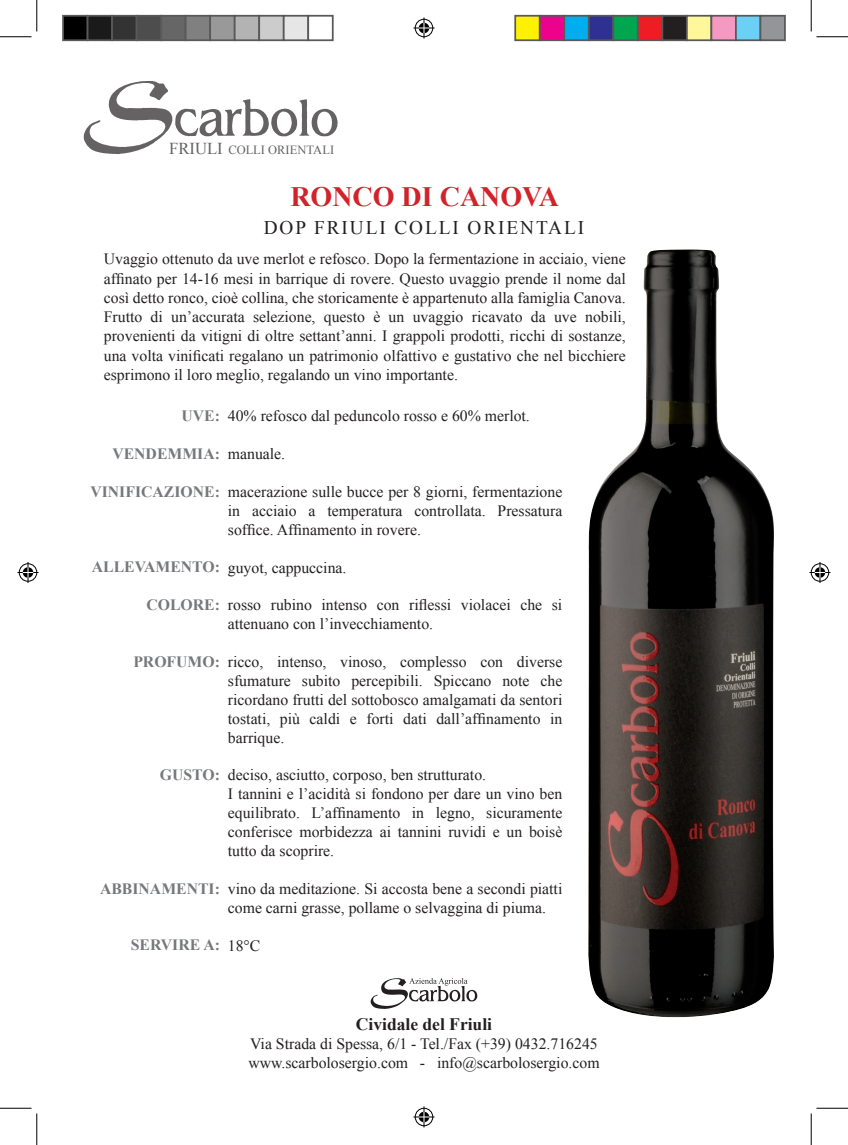
<style>
.page{position:relative;width:848px;height:1145px;background:#fff}
.page>*{position:absolute;margin:0;border:0;box-sizing:border-box;transform-origin:0 0}
.t1{font:700 28px "Times New Roman";color:#d1232a}
.t2{font:19.25px "Times New Roman";letter-spacing:.1em;color:#231f20}
.t3{font:700 17.5px "Times New Roman";color:#231f20}
.t4{font:15.75px/18.9px "Times New Roman";color:#231f20}
.t5{font:700 15.75px "Times New Roman";color:#76787b}
.t6{font:12.42px "Times New Roman";letter-spacing:.005em;color:#231f20}
.s1{font-size:16.62px}
</style>
<div class="page">
<img style="left:588px;top:249px;width:186px;height:769px">
<svg style="left:84px;top:81px;width:253px;height:73px"></svg>
<svg style="left:370px;top:978px;width:107px;height:31px"></svg>
<hr style="left:0;top:36px;width:32px;height:1px;background:#000">
<hr style="left:816px;top:36px;width:31px;height:1px;background:#000">
<hr style="left:0;top:1108px;width:32px;height:1px;background:#000">
<hr style="left:816px;top:1108px;width:31px;height:1px;background:#000">
<hr style="left:36px;top:0;width:1px;height:31px;background:#000">
<hr style="left:36px;top:1113px;width:1px;height:32px;background:#000">
<hr style="left:810px;top:0;width:1px;height:31px;background:#000">
<hr style="left:810px;top:1113px;width:1px;height:32px;background:#000">
<svg style="left:413px;top:18px;width:21px;height:21px"></svg>
<svg style="left:413px;top:1106px;width:21px;height:21px"></svg>
<svg style="left:18px;top:562px;width:21px;height:21px"></svg>
<svg style="left:809px;top:562px;width:21px;height:21px"></svg>
<div style="left:63px;top:16px;width:25px;height:24px;background:#000"></div>
<div style="left:62px;top:15px;width:26px;height:26px;border:2px solid #595959"></div>
<div style="left:88px;top:16px;width:24px;height:24px;background:#1a1a1a"></div>
<div style="left:87px;top:15px;width:26px;height:26px;border:2px solid #595959"></div>
<div style="left:112px;top:16px;width:25px;height:24px;background:#333"></div>
<div style="left:111px;top:15px;width:26px;height:26px;border:2px solid #595959"></div>
<div style="left:137px;top:16px;width:24px;height:24px;background:#4d4d4d"></div>
<div style="left:136px;top:15px;width:26px;height:26px;border:2px solid #595959"></div>
<div style="left:161px;top:16px;width:25px;height:24px;background:#666"></div>
<div style="left:160px;top:15px;width:26px;height:26px;border:2px solid #595959"></div>
<div style="left:186px;top:16px;width:24px;height:24px;background:#808080"></div>
<div style="left:185px;top:15px;width:26px;height:26px;border:2px solid #595959"></div>
<div style="left:210px;top:16px;width:25px;height:24px;background:#999"></div>
<div style="left:209px;top:15px;width:26px;height:26px;border:2px solid #595959"></div>
<div style="left:235px;top:16px;width:24px;height:24px;background:#b3b3b3"></div>
<div style="left:234px;top:15px;width:26px;height:26px;border:2px solid #595959"></div>
<div style="left:259px;top:16px;width:25px;height:24px;background:#ccc"></div>
<div style="left:258px;top:15px;width:26px;height:26px;border:2px solid #595959"></div>
<div style="left:284px;top:16px;width:24px;height:24px;background:#e6e6e6"></div>
<div style="left:283px;top:15px;width:26px;height:26px;border:2px solid #595959"></div>
<div style="left:307px;top:15px;width:26px;height:26px;border:2px solid #595959"></div>
<div style="left:515px;top:16px;width:24px;height:24px;background:#fff101"></div>
<div style="left:514px;top:15px;width:26px;height:26px;border:2px solid #595959"></div>
<div style="left:539px;top:16px;width:25px;height:24px;background:#ed028c"></div>
<div style="left:538px;top:15px;width:27px;height:26px;border:2px solid #595959"></div>
<div style="left:564px;top:16px;width:24px;height:24px;background:#00aeef"></div>
<div style="left:563px;top:15px;width:26px;height:26px;border:2px solid #595959"></div>
<div style="left:588px;top:16px;width:25px;height:24px;background:#2e3092"></div>
<div style="left:587px;top:15px;width:27px;height:26px;border:2px solid #595959"></div>
<div style="left:613px;top:16px;width:24px;height:24px;background:#00a54f"></div>
<div style="left:612px;top:15px;width:26px;height:26px;border:2px solid #595959"></div>
<div style="left:637px;top:16px;width:25px;height:24px;background:#ee1d23"></div>
<div style="left:636px;top:15px;width:27px;height:26px;border:2px solid #595959"></div>
<div style="left:662px;top:16px;width:24px;height:24px;background:#231f20"></div>
<div style="left:661px;top:15px;width:26px;height:26px;border:2px solid #595959"></div>
<div style="left:686px;top:16px;width:25px;height:24px;background:#fff79a"></div>
<div style="left:685px;top:15px;width:27px;height:26px;border:2px solid #595959"></div>
<div style="left:711px;top:16px;width:24px;height:24px;background:#f499c2"></div>
<div style="left:710px;top:15px;width:26px;height:26px;border:2px solid #595959"></div>
<div style="left:735px;top:16px;width:25px;height:24px;background:#6bcff6"></div>
<div style="left:734px;top:15px;width:27px;height:26px;border:2px solid #595959"></div>
<div style="left:760px;top:16px;width:24px;height:24px;background:#939598"></div>
<div style="left:759px;top:15px;width:26px;height:26px;border:2px solid #595959"></div>
<p class="t6" style="left:169px;top:142px;width:166px"><span class="s1">FRIULI</span> COLLI ORIENTALI</p>
<h1 class="t1" style="left:290px;top:178px;width:270px">RONCO DI CANOVA</h1>
<p class="t2" style="left:264px;top:214px;width:322px">DOP FRIULI COLLI ORIENTALI</p>
<p class="t4" style="left:104px;top:249px;width:523px;text-align:justify">Uvaggio ottenuto da uve merlot e refosco. Dopo la fermentazione in acciaio, viene affinato per 14-16 mesi in barrique di rovere. Questo uvaggio prende il nome dal così detto ronco, cioè collina, che storicamente è appartenuto alla famiglia Canova.<br>Frutto di un’accurata selezione, questo è un uvaggio ricavato da uve nobili, provenienti da vitigni di oltre settant’anni. I grappoli prodotti, ricchi di sostanze, una volta vinificati regalano un patrimonio olfattivo e gustativo che nel bicchiere esprimono il loro meglio, regalando un vino importante.</p>
<p class="t5" style="left:181px;top:405px;width:40px">UVE:</p>
<p class="t5" style="left:112px;top:443px;width:109px">VENDEMMIA:</p>
<p class="t5" style="left:90px;top:481px;width:131px">VINIFICAZIONE:</p>
<p class="t5" style="left:92px;top:556px;width:130px">ALLEVAMENTO:</p>
<p class="t5" style="left:146px;top:594px;width:75px">COLORE:</p>
<p class="t5" style="left:133px;top:651px;width:88px">PROFUMO:</p>
<p class="t5" style="left:160px;top:764px;width:62px">GUSTO:</p>
<p class="t5" style="left:100px;top:877px;width:121px">ABBINAMENTI:</p>
<p class="t5" style="left:131px;top:934px;width:91px">SERVIRE A:</p>
<p class="t4" style="left:228px;top:406px;width:303px">40% refosco dal peduncolo rosso e 60% merlot.</p>
<p class="t4" style="left:228px;top:444px;width:59px">manuale.</p>
<p class="t4" style="left:228px;top:482px;width:336px;text-align:justify">macerazione sulle bucce per 8 giorni, fermentazione in acciaio a temperatura controllata. Pressatura soffice. Affinamento in rovere.</p>
<p class="t4" style="left:228px;top:558px;width:120px">guyot, cappuccina.</p>
<p class="t4" style="left:228px;top:595px;width:336px">rosso rubino intenso con riflessi violacei che si attenuano con l’invecchiamento.</p>
<p class="t4" style="left:228px;top:652px;width:336px;text-align:justify">ricco, intenso, vinoso, complesso con diverse sfumature subito percepibili. Spiccano note che ricordano frutti del sottobosco amalgamati da sentori tostati, più caldi e forti dati dall’affinamento in barrique.</p>
<p class="t4" style="left:228px;top:766px;width:336px">deciso, asciutto, corposo, ben strutturato.<br>I tannini e l’acidità si fondono per dare un vino ben equilibrato. L’affinamento in legno, sicuramente conferisce morbidezza ai tannini ruvidi e un boisè tutto da scoprire.</p>
<p class="t4" style="left:228px;top:879px;width:336px">vino da meditazione. Si accosta bene a secondi piatti come carni grasse, pollame o selvaggina di piuma.</p>
<p class="t4" style="left:228px;top:936px;width:34px">18°C</p>
<p class="t3" style="left:356px;top:1012px;width:138px">Cividale del Friuli</p>
<p class="t4" style="left:248px;top:1034px;width:353px">Via Strada di Spessa, 6/1 - Tel./Fax (+39) 0432.716245 www.scarbolosergio.com - info@scarbolosergio.com</p>
</div>
